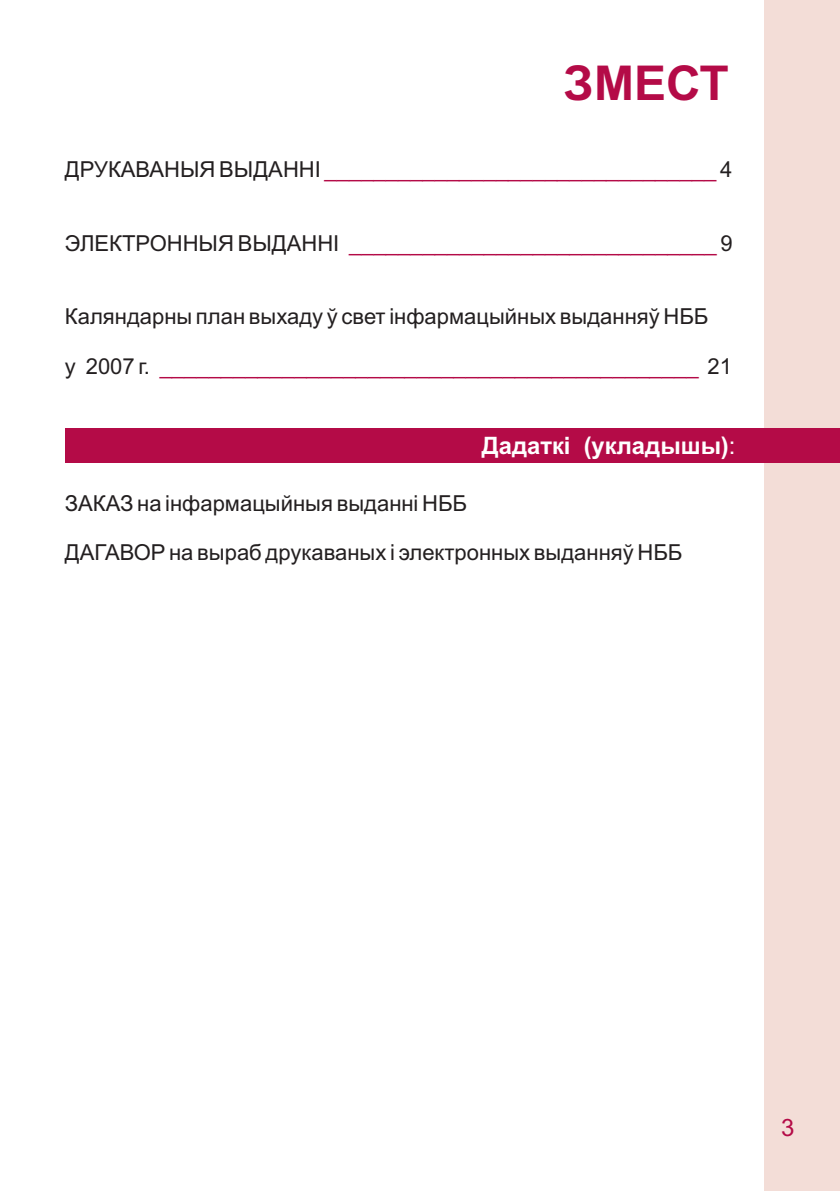
<style>
.page{position:relative;width:840px;height:1191px;background:#fff}
.page>*{position:absolute;margin:0;border:0;box-sizing:border-box;transform-origin:0 0}
.t1{font:700 48px "Arial";color:#b40b47}
.t2{font:700 24px "Arial";color:#fff}
.t3{font:24px "Arial";color:#b40b47}
.t4{font:22px "Arial";color:#b40b47}
.t5{font:22px "Arial";color:#231f20}
.s1{color:#231f20}
.s2{font-weight:400}
</style>
<div class="page">
<div style="left:763px;top:0;width:76px;height:1191px;background:#f3ddd7"></div>
<div style="left:65px;top:428px;width:774px;height:35px;background:#b40b47"></div>
<h1 class="t1" style="left:563px;top:65px;width:166px">ЗМЕСТ</h1>
<p class="t4" style="left:65px;top:161px;width:668px"><span class="s1">ДРУКАВАНЫЯ ВЫДАННІ</span> ________________________________ <span class="s1">4</span></p>
<p class="t4" style="left:65px;top:235px;width:668px"><span class="s1">ЭЛЕКТРОННЫЯ ВЫДАННІ</span> ______________________________ <span class="s1">9</span></p>
<p class="t5" style="left:65px;top:308px;width:644px">Каляндарны план выхаду ў свет інфармацыйных выданняў НББ</p>
<p class="t4" style="left:65px;top:357px;width:668px"><span class="s1">у 2007 г.</span> ____________________________________________ <span class="s1">21</span></p>
<p class="t2" style="left:481px;top:436px;width:255px">Дадаткі (укладышы)<span class="s2">:</span></p>
<p class="t5" style="left:65px;top:495px;width:403px">ЗАКАЗ на інфармацыйныя выданні НББ</p>
<p class="t5" style="left:65px;top:544px;width:618px">ДАГАВОР на выраб друкаваных і электронных выданняў НББ</p>
<p class="t3" style="left:780px;top:1118px;width:15px">3</p>
</div>
